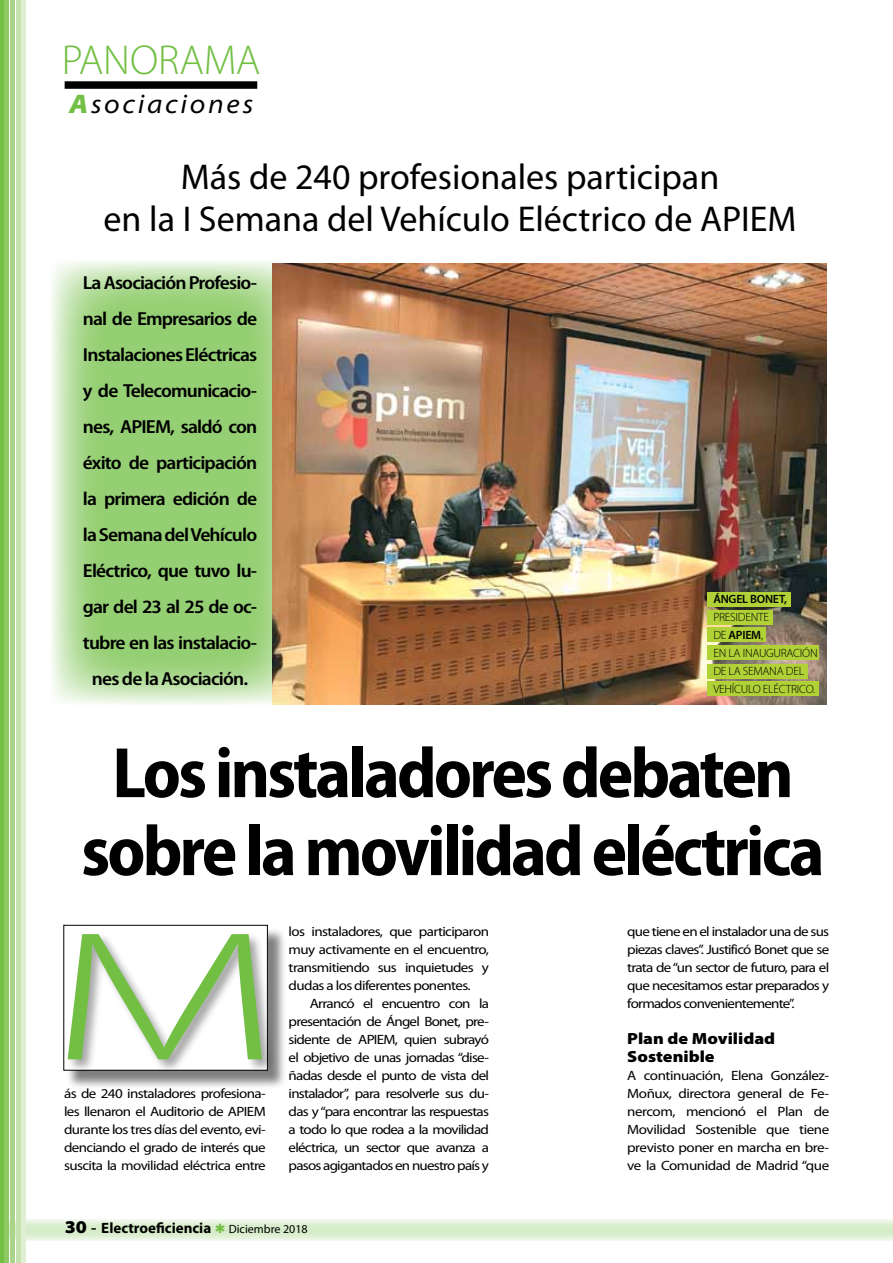
<style>
.page{position:relative;width:893px;height:1263px;background:#fff}
.page>*{position:absolute;margin:0;border:0;box-sizing:border-box;transform-origin:0 0}
.t1{font:300 185.7px "Myriad Pro";color:#72bf44;scale:1.6 1}
.t2{font:700 semi-condensed 72px/78px "Myriad Pro";letter-spacing:-.04em;color:#000;text-align:center}
.t3{font:300 42px "Myriad Pro";color:#72bf44}
.t4{font:36px/42px "Myriad Pro";color:#000;text-align:center}
.t5{font:italic semi-expanded 27px "Myriad Pro";letter-spacing:.1em;color:#000}
.t6{font:600 semi-condensed 18.9px/36px "Myriad Pro";letter-spacing:-.04em;color:#000;text-align:center;scale:1.11 1}
.t7{font:900 16.2px/18px "Myriad Pro";color:#000;scale:1.11 1}
.t8{font:700 15px "Myriad Pro";color:#000}
.t9{font:13.5px/18px "Myriad Pro";letter-spacing:-.04em;color:#000;text-align:justify;scale:1.11 1}
.t10{font:300 12px/18px "Myriad Pro";letter-spacing:-.02em;color:#000}
.t11{font:600 12px "Myriad Pro";letter-spacing:-.02em;color:#000}
.s1{font-weight:900;color:#72bf44}
.s2{font-weight:600}
.s3{font-weight:900;font-stretch:semi-expanded;font-size:18px}
.s4{font-family:"Times New Roman";font-weight:400;font-size:18px}
.s5{font-weight:400;font-size:12px}
</style>
<div class="page">
<svg style="left:51px;top:261px;width:247px;height:443px;background:#a5d688"></svg>
<img style="left:272px;top:264px;width:554px;height:441px">
<svg style="left:3px;top:1219px;width:890px;height:22px;background:#dff0d5"></svg>
<div style="left:65px;top:81px;width:192px;height:8px;background:#000"></div>
<div style="left:66px;top:927px;width:220px;height:162px;background:#000;opacity:.5"></div>
<div style="left:64px;top:925px;width:203px;height:145px;background:#fff"></div>
<div style="left:63px;top:925px;width:205px;height:145px;border:1px solid #000"></div>
<div style="left:21px;top:0;width:5px;height:1263px;background:#e0efd4"></div>
<hr style="left:16px;top:0;width:4px;height:1263px;background:#c5e1ae">
<hr style="left:10px;top:0;width:4px;height:1263px;background:#aad48a">
<div style="left:4px;top:0;width:5px;height:1263px;background:#8fc964"></div>
<hr style="left:0;top:0;width:3px;height:1263px;background:#72bf44">
<div style="left:66px;top:932px;width:210px;height:142px;background:#000;opacity:.35"></div>
<div style="left:707px;top:664px;width:100px;height:15px;background:#b0d236"></div>
<div style="left:707px;top:610px;width:66px;height:15px;background:#b0d236"></div>
<div style="left:707px;top:681px;width:112px;height:15px;background:#b0d236"></div>
<div style="left:707px;top:627px;width:59px;height:15px;background:#b0d236"></div>
<div style="left:707px;top:592px;width:84px;height:15px;background:#b0d236"></div>
<div style="left:707px;top:645px;width:112px;height:15px;background:#b0d236"></div>
<svg style="left:215px;top:1223px;width:10px;height:10px"></svg>
<h3 class="t3" style="left:62px;top:37px;width:200px">PANORAMA</h3>
<h3 class="t5" style="left:69px;top:89px;width:186px"><span class="s1">A</span>sociaciones</h3>
<h3 class="t4" style="left:104px;top:156px;width:694px">Más de 240 profesionales participan<br>en la I Semana del Vehículo Eléctrico de APIEM</h3>
<p class="t6" style="left:83px;top:265px;width:159px">La Asociación Profesio&shy;nal de Empresarios de<br>Instalaciones Eléctricas y de Telecomunicacio&shy;nes, APIEM, saldó con éxito de participación la primera edición de la Semana del Vehículo<br>Eléctrico, que tuvo lu&shy;gar del 23 al 25 de oc&shy;tubre en las instalacio&shy;nes de la Asociación.</p>
<p class="t11" style="left:713px;top:593px;width:75px">ÁNGEL BONET,</p>
<p class="t10" style="left:713px;top:608px;width:106px">PRESIDENTE<br>DE <span class="s2">APIEM</span>,<br>EN LA INAUGURACIÓN<br>DE LA SEMANA DEL<br>VEHÍCULO ELÉCTRICO.</p>
<h2 class="t2" style="left:81px;top:735px;width:745px">Los instaladores debaten sobre la movilidad eléctrica</h2>
<h1 class="t1" style="left:49px;top:895px;width:146px">M</h1>
<p class="t9" style="left:64px;top:1085px;width:183px">ás de 240 instaladores profesiona&shy;les llenaron el Auditorio de APIEM durante los tres días del evento, evi&shy;denciando el grado de interés que suscita la movilidad eléctrica entre</p>
<p class="t9" style="left:289px;top:923px;width:182px">los instaladores, que participaron muy activamente en el encuentro, transmitiendo sus inquietudes y dudas a los diferentes ponentes.</p>
<p class="t9" style="left:289px;top:995px;width:182px;text-indent:21px">Arrancó el encuentro con la presentación de Ángel Bonet, pre&shy;sidente de APIEM, quien subrayó el objetivo de unas jornadas “dise&shy;ñadas desde el punto de vista del instalador”, para resolverle sus du&shy;das y “para encontrar las respuestas a todo lo que rodea a la movilidad eléctrica, un sector que avanza a pasos agigantados en nuestro país y</p>
<p class="t8" style="left:65px;top:1219px;width:244px"><span class="s3">30</span> <span class="s4">-</span> Electroeficiencia <span class="s5">Diciembre 2018</span></p>
<p class="t9" style="left:627px;top:923px;width:183px">que tiene en el instalador una de sus piezas claves”. Justificó Bonet que se trata de “un sector de futuro, para el que necesitamos estar preparados y formados convenientemente”.</p>
<p class="t7" style="left:627px;top:1030px;width:135px">Plan de Movilidad<br>Sostenible</p>
<p class="t9" style="left:627px;top:1067px;width:183px">A continuación, Elena González-Moñux, directora general de Fe&shy;nercom, mencionó el Plan de Movilidad Sostenible que tiene previsto poner en marcha en bre&shy;ve la Comunidad de Madrid “que</p>
</div>
